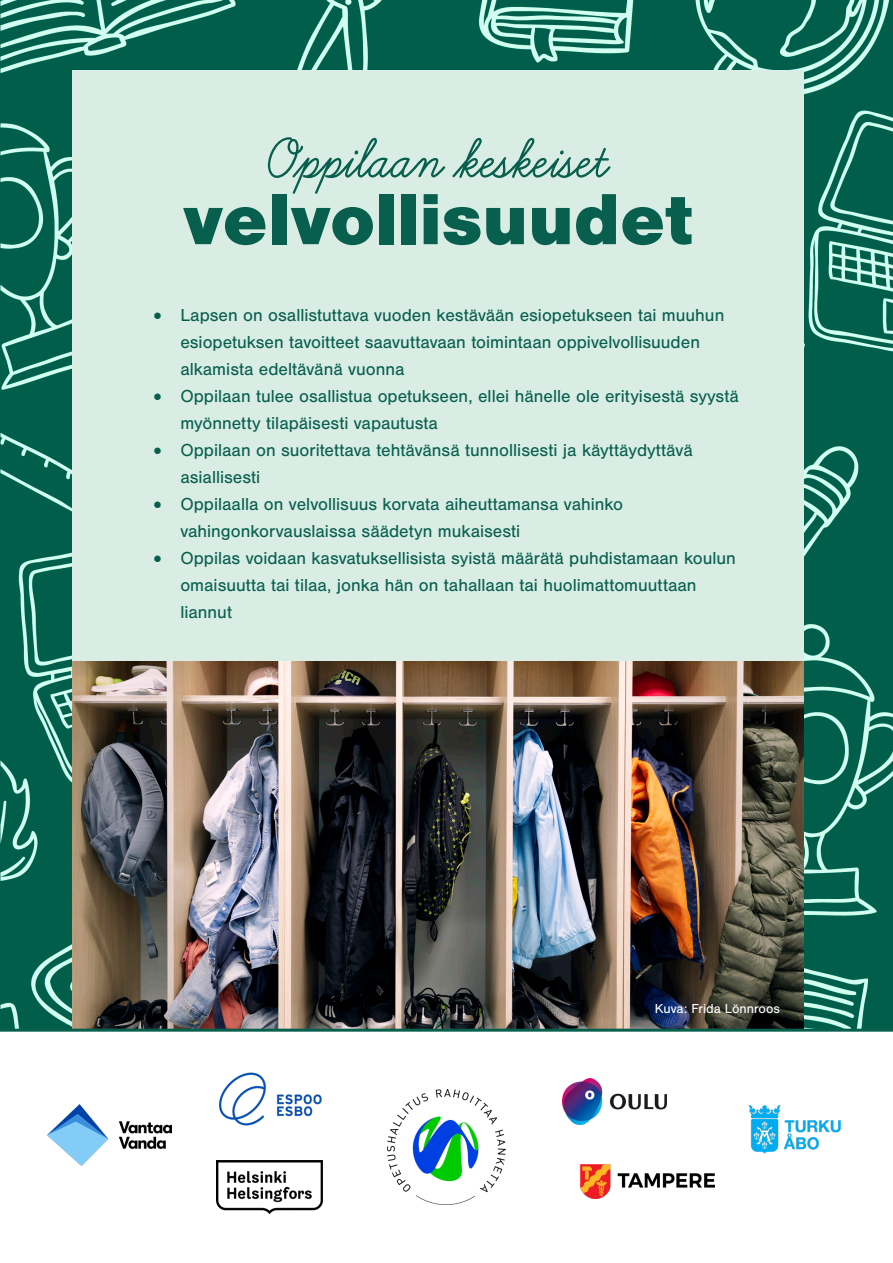
<style>
.page{position:relative;width:893px;height:1263px;background:#fff}
.page>*{position:absolute;margin:0;border:0;box-sizing:border-box;transform-origin:0 0}
.Otsikko_2_-_nimbus{font:900 75px "Nimbus San";color:#085f4d}
.Otsikko_-_Learning{font:700 60px "Learning Curve";color:#085f4d}
.t1{font:18px/27px "Nimbus San";color:#085f4d}
.t2{font:13.5px "Nimbus San";color:#fff}
</style>
<div class="page">
<img style="left:0;top:0;width:893px;height:1028px">
<div style="left:72px;top:70px;width:732px;height:946px;background:#d9ede5"></div>
<img style="left:72px;top:661px;width:732px;height:367px">
<hr style="left:0;top:1029px;width:893px;height:3px;background:#085f4d">
<img style="left:219px;top:1072px;width:103px;height:54px">
<img style="left:217px;top:1161px;width:106px;height:52px">
<img style="left:387px;top:1089px;width:119px;height:115px">
<img style="left:748px;top:1105px;width:93px;height:49px">
<img style="left:580px;top:1164px;width:135px;height:34px">
<img style="left:47px;top:1105px;width:125px;height:61px">
<img style="left:562px;top:1079px;width:104px;height:45px">
<p class="Otsikko_-_Learning" style="left:267px;top:127px;width:344px">Oppilaan keskeiset</p>
<p class="Otsikko_2_-_nimbus" style="left:183px;top:176px;width:511px">velvollisuudet</p>
<p class="t1" style="left:180px;top:302px;width:545px;text-indent:-27px">• Lapsen on osallistuttava vuoden kestävään esiopetukseen tai muuhun esiopetuksen tavoitteet saavuttavaan toimintaan oppivelvollisuuden alkamista edeltävänä vuonna</p>
<p class="t1" style="left:180px;top:383px;width:560px;text-indent:-27px">• Oppilaan tulee osallistua opetukseen, ellei hänelle ole erityisestä syystä myönnetty tilapäisesti vapautusta</p>
<p class="t1" style="left:180px;top:437px;width:514px;text-indent:-27px">• Oppilaan on suoritettava tehtävänsä tunnollisesti ja käyttäydyttävä asiallisesti</p>
<p class="t1" style="left:180px;top:491px;width:444px;text-indent:-27px">• Oppilaalla on velvollisuus korvata aiheuttamansa vahinko vahingonkorvauslaissa säädetyn mukaisesti</p>
<p class="t1" style="left:180px;top:545px;width:557px;text-indent:-27px">• Oppilas voidaan kasvatuksellisista syistä määrätä puhdistamaan koulun omaisuutta tai tilaa, jonka hän on tahallaan tai huolimattomuuttaan liannut</p>
<p class="t2" style="left:655px;top:1001px;width:127px">Kuva: Frida Lönnroos</p>
</div>
